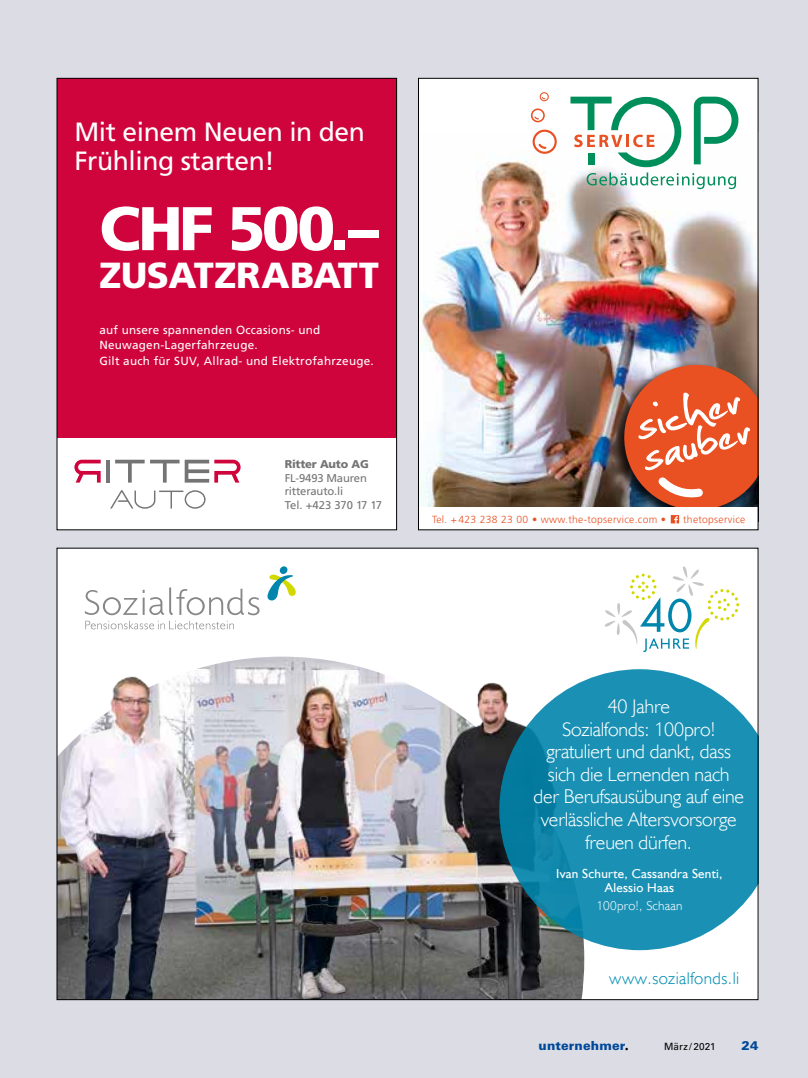
<style>
.page{position:relative;width:808px;height:1078px;background:#fff}
.page>*{position:absolute;margin:0;border:0;box-sizing:border-box;transform-origin:0 0}
.t1{font:63.38px "Christopherhand";color:#fff}
.t2{font:900 61.5px "Frutiger";letter-spacing:-.045em;color:#fff}
.t3{font:900 36.25px "Frutiger";letter-spacing:-.01em;color:#fff}
.t4{font:26.38px/29.2px "Frutiger";letter-spacing:-.015em;color:#fff}
.t5{font:300 20px/22.5px "Sozialfont";letter-spacing:-.01em;color:#fff;text-align:center}
.t6{font:300 17.25px "Sozialfont";letter-spacing:.025em;color:#008eb4}
.t7{font:13.12px/14px "Sozialfont";letter-spacing:.02em;color:#fff;text-align:center}
.t8{font:300 13.12px "Sozialfont";letter-spacing:.02em;color:#fff}
.t9{font:900 12.5px "Univers";letter-spacing:.01em;color:#00489a}
.t10{font:11.75px/15.4px "Frutiger";letter-spacing:.02em;color:#fff}
.t11{font:11.25px/13.8px "Frutiger";letter-spacing:-.015em;color:#757474}
.t12{font:900 11.25px "Frutiger";letter-spacing:-.015em;color:#757474}
.t13{font:300 10.25px "Frutiger";letter-spacing:.03em;color:#e95123}
.t14{font:10px "Univers";letter-spacing:.015em;color:#000}
.s1{font-size:31.88px}
.s2{font-family:"Futura";font-weight:800;font-size:13.75px;color:#000}
</style>
<div class="page">
<div style="left:0;top:0;width:808px;height:1077px;background:#dbdce4"></div>
<div style="left:57px;top:78px;width:340px;height:451px;background:#fff"></div>
<div style="left:57px;top:78px;width:340px;height:359px;background:#d0043c"></div>
<svg style="left:110px;top:490px;width:96px;height:18px"></svg>
<svg style="left:74px;top:459px;width:27px;height:23px"></svg>
<hr style="left:106px;top:459px;width:4px;height:23px;background:#757474">
<svg style="left:115px;top:459px;width:126px;height:23px"></svg>
<div style="left:57px;top:78px;width:340px;height:452px;border:1px solid #000"></div>
<div style="left:418px;top:78px;width:340px;height:451px;background:#fff"></div>
<img style="left:420px;top:139px;width:336px;height:368px">
<svg style="left:570px;top:97px;width:168px;height:92px"></svg>
<svg style="left:533px;top:130px;width:24px;height:24px"></svg>
<svg style="left:531px;top:108px;width:14px;height:14px"></svg>
<svg style="left:540px;top:92px;width:9px;height:9px"></svg>
<div style="left:611px;top:361px;width:147px;height:161px;background:#000;opacity:.8"></div>
<div style="left:418px;top:507px;width:340px;height:22px;background:#fff"></div>
<svg style="left:616px;top:357px;width:140px;height:166px;background:#ce6c4f"></svg>
<div style="left:418px;top:78px;width:340px;height:452px;border:1px solid #000"></div>
<div style="left:57px;top:548px;width:701px;height:451px;background:#fff"></div>
<img style="left:59px;top:611px;width:582px;height:386px">
<div style="left:280px;top:566px;width:8px;height:8px;background:#0085ac;border-radius:50%"></div>
<svg style="left:267px;top:574px;width:29px;height:27px"></svg>
<svg style="left:85px;top:587px;width:175px;height:42px"></svg>
<svg style="left:603px;top:566px;width:136px;height:86px"></svg>
<svg style="left:499px;top:669px;width:257px;height:280px;background:#3294b1"></svg>
<h3 class="t4" style="left:74px;top:117px;width:292px">Mit einem Neuen in den<br>Frühling starten!</h3>
<h2 class="t2" style="left:99px;top:191px;width:281px">CHF 500.–</h2>
<h3 class="t3" style="left:99px;top:253px;width:281px">ZUSATZRABATT</h3>
<p class="t10" style="left:99px;top:322px;width:276px">auf unsere spannenden Occasions- und<br>Neuwagen-Lagerfahrzeuge.<br>Gilt auch für SUV, Allrad- und Elektrofahrzeuge.</p>
<p class="t12" style="left:285px;top:457px;width:86px">Ritter Auto AG</p>
<p class="t11" style="left:285px;top:470px;width:99px">FL-9493 Mauren ritterauto.li<br>Tel. +423 370 17 17</p>
<h1 class="t1" style="left:629px;top:398px;width:109px;rotate:-15deg"><span class="s1">S</span>icher</h1>
<h1 class="t1" style="left:635px;top:429px;width:113px;rotate:-15deg"><span class="s1">S</span>auber</h1>
<p class="t13" style="left:432px;top:514px;width:235px">Tel. +423 238 23 00 • www.the-topservice.com •</p>
<p class="t13" style="left:683px;top:514px;width:64px">thetopservice</p>
<p class="t5" style="left:533px;top:694px;width:212px">40 Jahre<br>Sozialfonds: 100pro! gratuliert und dankt, dass sich die Lernenden nach der Berufsausübung auf eine verlässliche Altersvorsorge freuen dürfen.</p>
<p class="t7" style="left:556px;top:866px;width:168px">Ivan Schurte, Cassandra Senti,<br>Alessio Haas</p>
<p class="t8" style="left:596px;top:896px;width:88px">100pro!, Schaan</p>
<p class="t6" style="left:609px;top:966px;width:131px">www.sozialfonds.li</p>
<p class="t9" style="left:539px;top:1037px;width:91px">unternehmer<span class="s2">.</span></p>
<p class="t14" style="left:664px;top:1040px;width:53px">März/2021</p>
<p class="t9" style="left:741px;top:1037px;width:18px">24</p>
</div>
